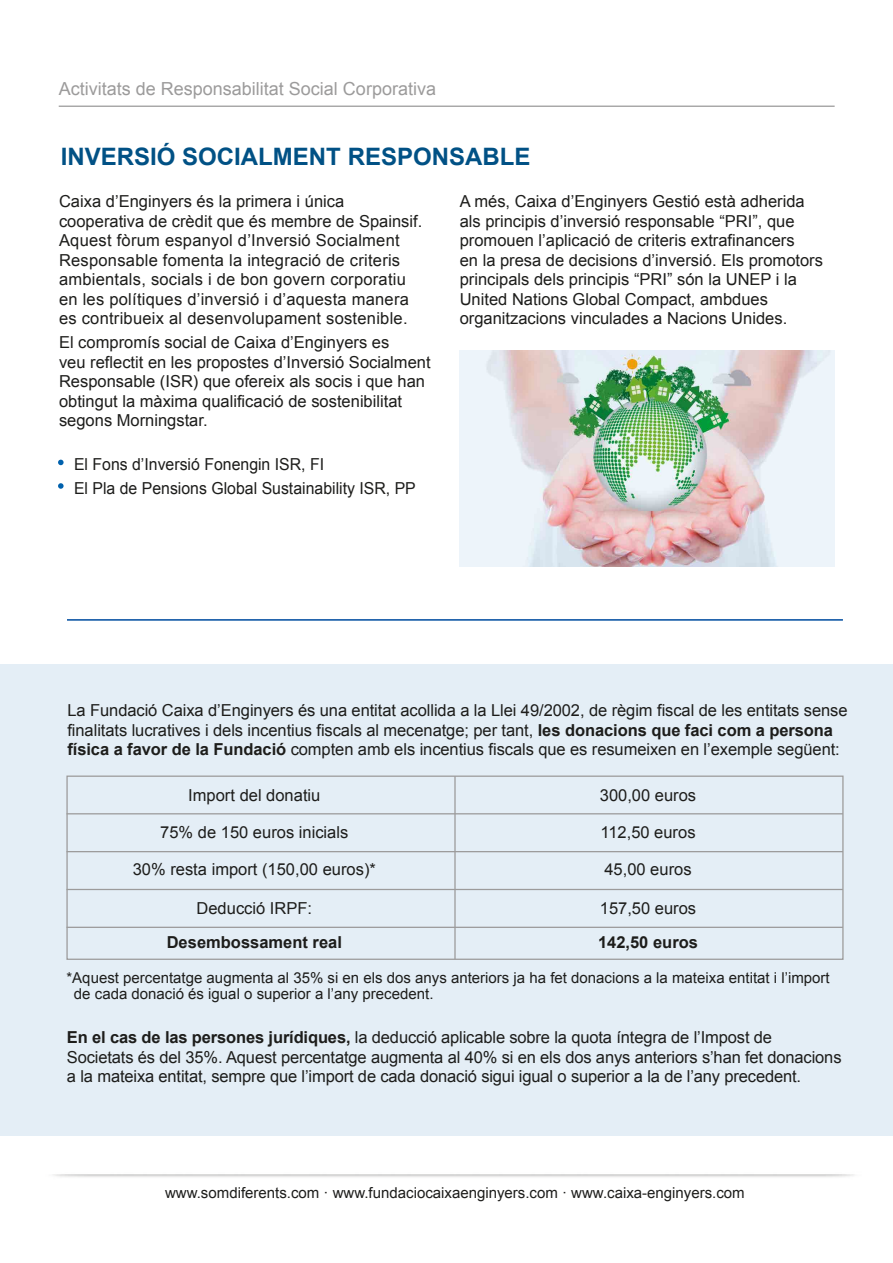
<style>
.page{position:relative;width:893px;height:1263px;background:#fff}
.page>*{position:absolute;margin:0;border:0;box-sizing:border-box;transform-origin:0 0}
.t1{font:700 24px "Arial";color:#015185}
.t2{font:18px "Arial";color:#9c9b9b}
.t3{font:16.5px/19.5px "Arial";color:#1d1d1b}
.t4{font:16.5px/24px "Arial";color:#1d1d1b;scale:.96 1}
.t5{font:700 16.5px "Arial";color:#1d1d1b}
.t6{font:15px/16.5px "Arial";color:#1d1d1b}
.s1{font-weight:700}
</style>
<div class="page">
<svg style="left:58px;top:460px;width:6px;height:5px"></svg>
<svg style="left:58px;top:483px;width:6px;height:6px"></svg>
<img style="left:459px;top:350px;width:375px;height:216px">
<div style="left:0;top:664px;width:892px;height:472px;background:#e4eef6"></div>
<hr style="left:67px;top:619px;width:775px;height:2px;background:#1c60aa">
<hr style="left:67px;top:813px;width:775px;height:1px;background:#9c9b9b">
<hr style="left:67px;top:851px;width:775px;height:1px;background:#9c9b9b">
<hr style="left:67px;top:889px;width:775px;height:1px;background:#9c9b9b">
<hr style="left:67px;top:927px;width:775px;height:1px;background:#9c9b9b">
<hr style="left:454px;top:776px;width:1px;height:183px;background:#9c9b9b">
<div style="left:66px;top:776px;width:777px;height:184px;border:1px solid #9c9b9b"></div>
<hr style="left:59px;top:106px;width:775px;height:1px;background:#9c9b9b">
<p class="t2" style="left:59px;top:77px;width:379px">Activitats de Responsabilitat Social Corporativa</p>
<h1 class="t1" style="left:61px;top:141px;width:471px">INVERSIÓ SOCIALMENT RESPONSABLE</h1>
<p class="t3" style="left:59px;top:192px;width:365px">Caixa d’Enginyers és la primera i única cooperativa de crèdit que és membre de Spainsif.<br>Aquest fòrum espanyol d’Inversió Socialment Responsable fomenta la integració de criteris ambientals, socials i de bon govern corporatiu en les polítiques d’inversió i d’aquesta manera es contribueix al desenvolupament sostenible.</p>
<p class="t3" style="left:59px;top:333px;width:373px">El compromís social de Caixa d’Enginyers es<br>veu reflectit en les propostes d’Inversió Socialment Responsable (ISR) que ofereix als socis i que han obtingut la màxima qualificació de sostenibilitat segons Morningstar.</p>
<p class="t4" style="left:74px;top:452px;width:357px">El Fons d’Inversió Fonengin ISR, FI<br>El Pla de Pensions Global Sustainability ISR, PP</p>
<p class="t3" style="left:459px;top:192px;width:365px">A més, Caixa d’Enginyers Gestió està adherida als principis d’inversió responsable “PRI”, que promouen l’aplicació de criteris extrafinancers<br>en la presa de decisions d’inversió. Els promotors principals dels principis “PRI” són la UNEP i la United Nations Global Compact, ambdues organitzacions vinculades a Nacions Unides.</p>
<p class="t3" style="left:67px;top:701px;width:781px">La Fundació Caixa d’Enginyers és una entitat acollida a la Llei 49/2002, de règim fiscal de les entitats sense finalitats lucratives i dels incentius fiscals al mecenatge; per tant, <span class="s1">les donacions que faci com a persona física a favor de la Fundació</span> compten amb els incentius fiscals que es resumeixen en l’exemple següent:</p>
<p class="t3" style="left:188px;top:786px;width:134px">Import del donatiu</p>
<p class="t3" style="left:600px;top:786px;width:98px">300,00 euros</p>
<p class="t3" style="left:160px;top:823px;width:190px">75% de 150 euros inicials</p>
<p class="t3" style="left:600px;top:823px;width:97px">112,50 euros</p>
<p class="t3" style="left:133px;top:860px;width:245px">30% resta import (150,00 euros)*</p>
<p class="t3" style="left:604px;top:860px;width:89px">45,00 euros</p>
<p class="t3" style="left:196px;top:899px;width:117px">Deducció IRPF:</p>
<p class="t3" style="left:600px;top:899px;width:98px">157,50 euros</p>
<p class="t5" style="left:167px;top:932px;width:177px">Desembossament real</p>
<p class="t5" style="left:598px;top:932px;width:101px">142,50 euros</p>
<p class="t6" style="left:74px;top:969px;width:757px;text-indent:-8px">*Aquest percentatge augmenta al 35% si en els dos anys anteriors ja ha fet donacions a la mateixa entitat i l’import de cada donació és igual o superior a l’any precedent.</p>
<p class="t3" style="left:67px;top:1028px;width:776px"><span class="s1">En el cas de las persones jurídiques,</span> la deducció aplicable sobre la quota íntegra de l’Impost de<br>Societats és del 35%. Aquest percentatge augmenta al 40% si en els dos anys anteriors s’han fet donacions a la mateixa entitat, sempre que l’import de cada donació sigui igual o superior a la de l’any precedent.</p>
<p class="t6" style="left:165px;top:1185px;width:581px">www.somdiferents.com · www.fundaciocaixaenginyers.com · www.caixa-enginyers.com</p>
</div>
